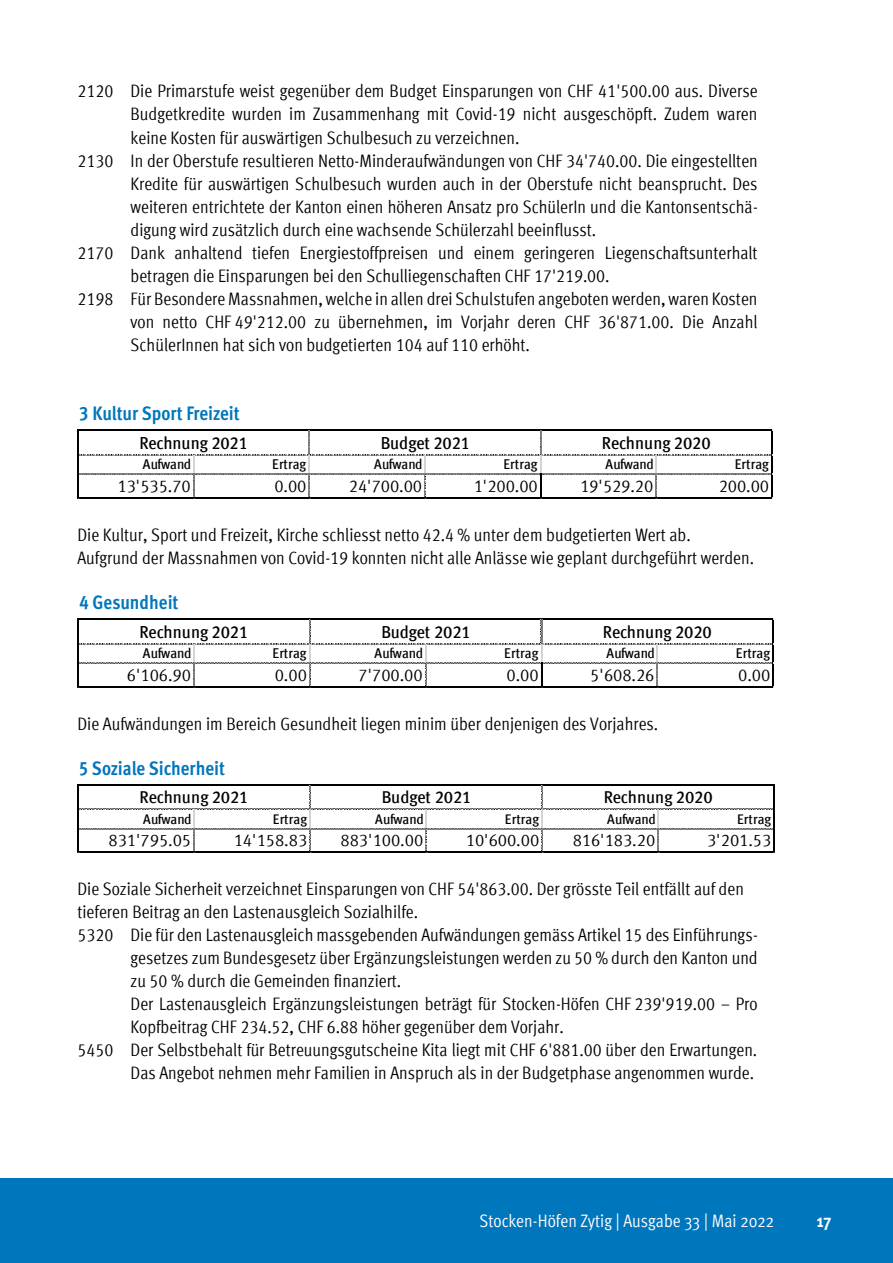
<style>
.page{position:relative;width:893px;height:1263px;background:#fff}
.page>*{position:absolute;margin:0;border:0;box-sizing:border-box;transform-origin:0 0}
.t1{font:500 condensed 21px "Meta Offc";color:#0076bd}
.t2{font:700 condensed 19.5px "Meta Pro";color:#0076bd}
.t3{font:condensed 18px/23.1px "Meta Offc";color:#000}
.t4{font:18px "Meta Pro Cond Norm";color:#fff}
.t5{font:700 condensed 18px "Meta Pro";color:#fff}
.t6{font:condensed 17.4px "Meta Offc";letter-spacing:-.01em;color:#000;scale:1.07 1}
.t7{font:500 condensed 17.4px "Meta Offc";letter-spacing:-.01em;color:#000;scale:1.07 1}
.t8{font:condensed 17.1px "Meta Offc";letter-spacing:-.01em;color:#000;scale:1.09 1}
.t9{font:500 condensed 17.1px "Meta Offc";letter-spacing:-.01em;color:#000;scale:1.09 1}
.t10{font:500 condensed 14.1px "Meta Offc";color:#000;scale:1.07 1}
.t11{font:500 condensed 13.95px "Meta Offc";color:#000;scale:1.09 1}
</style>
<div class="page">
<div style="left:0;top:1178px;width:893px;height:85px;background:#0076bd"></div>
<hr style="left:79px;top:429px;width:693px;height:1px;background:#000">
<hr style="left:79px;top:454px;width:692px;height:1px;background:#bfbfbf">
<svg style="left:424px;top:455px;width:2px;height:19px"></svg>
<hr style="left:79px;top:474px;width:461px;height:1px;background:#bfbfbf">
<hr style="left:541px;top:474px;width:230px;height:1px;background:#bfbfbf">
<hr style="left:78px;top:429px;width:1px;height:70px;background:#000">
<hr style="left:424px;top:475px;width:2px;height:23px;background:#bfbfbf">
<hr style="left:79px;top:498px;width:693px;height:1px;background:#000">
<hr style="left:771px;top:430px;width:1px;height:69px;background:#000">
<svg style="left:193px;top:455px;width:2px;height:44px"></svg>
<svg style="left:309px;top:430px;width:1px;height:69px"></svg>
<svg style="left:540px;top:430px;width:2px;height:69px"></svg>
<svg style="left:656px;top:455px;width:1px;height:44px"></svg>
<hr style="left:79px;top:618px;width:695px;height:1px;background:#000">
<hr style="left:79px;top:643px;width:694px;height:1px;background:#bfbfbf">
<svg style="left:193px;top:644px;width:2px;height:19px"></svg>
<hr style="left:79px;top:663px;width:462px;height:1px;background:#bfbfbf">
<hr style="left:542px;top:663px;width:231px;height:1px;background:#bfbfbf">
<hr style="left:78px;top:618px;width:1px;height:70px;background:#000">
<hr style="left:193px;top:664px;width:2px;height:23px;background:#bfbfbf">
<hr style="left:79px;top:687px;width:695px;height:1px;background:#000">
<hr style="left:773px;top:619px;width:1px;height:69px;background:#000">
<svg style="left:309px;top:619px;width:2px;height:69px"></svg>
<svg style="left:425px;top:644px;width:2px;height:44px"></svg>
<svg style="left:541px;top:619px;width:1px;height:69px"></svg>
<svg style="left:657px;top:644px;width:1px;height:44px"></svg>
<hr style="left:79px;top:784px;width:696px;height:1px;background:#000">
<hr style="left:79px;top:809px;width:695px;height:1px;background:#bfbfbf">
<hr style="left:79px;top:828px;width:695px;height:1px;background:#bfbfbf">
<hr style="left:78px;top:784px;width:1px;height:69px;background:#000">
<hr style="left:79px;top:851px;width:695px;height:2px;background:#000">
<hr style="left:774px;top:785px;width:1px;height:68px;background:#000">
<svg style="left:194px;top:810px;width:1px;height:43px"></svg>
<svg style="left:310px;top:785px;width:1px;height:68px"></svg>
<svg style="left:426px;top:810px;width:1px;height:43px"></svg>
<svg style="left:542px;top:785px;width:1px;height:68px"></svg>
<svg style="left:658px;top:810px;width:1px;height:43px"></svg>
<p class="t3" style="left:77px;top:80px;width:682px">2120 Die Primarstufe weist gegenüber dem Budget Einsparungen von CHF 41'500.00 aus. Diverse</p>
<p class="t3" style="left:131px;top:103px;width:628px">Budgetkredite wurden im Zusammenhang mit Covid-19 nicht ausgeschöpft. Zudem waren</p>
<p class="t3" style="left:131px;top:126px;width:390px">keine Kosten für auswärtigen Schulbesuch zu verzeichnen.</p>
<p class="t3" style="left:77px;top:149px;width:682px">2130 In der Oberstufe resultieren Netto-Minderaufwändungen von CHF 34'740.00. Die eingestellten</p>
<p class="t3" style="left:131px;top:172px;width:628px">Kredite für auswärtigen Schulbesuch wurden auch in der Oberstufe nicht beansprucht. Des</p>
<p class="t3" style="left:131px;top:195px;width:629px">weiteren entrichtete der Kanton einen höheren Ansatz pro SchülerIn und die Kantonsentschä-</p>
<p class="t3" style="left:131px;top:218px;width:467px">digung wird zusätzlich durch eine wachsende Schülerzahl beeinflusst.</p>
<p class="t3" style="left:78px;top:241px;width:682px">2170 Dank anhaltend tiefen Energiestoffpreisen und einem geringeren Liegenschaftsunterhalt</p>
<p class="t3" style="left:131px;top:265px;width:480px">betragen die Einsparungen bei den Schulliegenschaften CHF 17'219.00.</p>
<p class="t3" style="left:78px;top:288px;width:681px">2198 Für Besondere Massnahmen, welche in allen drei Schulstufen angeboten werden, waren Kosten</p>
<p class="t3" style="left:131px;top:311px;width:628px">von netto CHF 49'212.00 zu übernehmen, im Vorjahr deren CHF 36'871.00. Die Anzahl</p>
<p class="t3" style="left:131px;top:334px;width:401px">SchülerInnen hat sich von budgetierten 104 auf 110 erhöht.</p>
<p class="t2" style="left:79px;top:398px;width:162px">3 Kultur Sport Freizeit</p>
<p class="t7" style="left:139px;top:433px;width:103px">Rechnung 2021</p>
<p class="t7" style="left:381px;top:433px;width:85px">Budget 2021</p>
<p class="t7" style="left:602px;top:433px;width:103px">Rechnung 2020</p>
<p class="t10" style="left:143px;top:456px;width:47px">Aufwand</p>
<p class="t10" style="left:272px;top:456px;width:33px">Ertrag</p>
<p class="t10" style="left:374px;top:456px;width:47px">Aufwand</p>
<p class="t10" style="left:503px;top:456px;width:33px">Ertrag</p>
<p class="t10" style="left:605px;top:456px;width:47px">Aufwand</p>
<p class="t10" style="left:735px;top:456px;width:33px">Ertrag</p>
<p class="t6" style="left:118px;top:476px;width:70px">13'535.70</p>
<p class="t6" style="left:274px;top:476px;width:32px">0.00</p>
<p class="t6" style="left:349px;top:476px;width:70px">24'700.00</p>
<p class="t6" style="left:474px;top:476px;width:61px">1'200.00</p>
<p class="t6" style="left:580px;top:476px;width:70px">19'529.20</p>
<p class="t6" style="left:719px;top:476px;width:49px">200.00</p>
<p class="t3" style="left:77px;top:523px;width:678px">Die Kultur, Sport und Freizeit, Kirche schliesst netto 42.4 % unter dem budgetierten Wert ab.<br>Aufgrund der Massnahmen von Covid-19 konnten nicht alle Anlässe wie geplant durchgeführt werden.</p>
<p class="t1" style="left:77px;top:594px;width:108px">4 Gesundheit</p>
<p class="t10" style="left:143px;top:645px;width:47px">Aufwand</p>
<p class="t10" style="left:272px;top:645px;width:33px">Ertrag</p>
<p class="t10" style="left:375px;top:645px;width:47px">Aufwand</p>
<p class="t10" style="left:504px;top:645px;width:33px">Ertrag</p>
<p class="t10" style="left:606px;top:645px;width:47px">Aufwand</p>
<p class="t10" style="left:736px;top:645px;width:33px">Ertrag</p>
<p class="t6" style="left:127px;top:665px;width:62px">6'106.90</p>
<p class="t6" style="left:275px;top:665px;width:32px">0.00</p>
<p class="t6" style="left:359px;top:665px;width:62px">7'700.00</p>
<p class="t6" style="left:506px;top:665px;width:32px">0.00</p>
<p class="t6" style="left:590px;top:665px;width:62px">5'608.26</p>
<p class="t6" style="left:738px;top:665px;width:32px">0.00</p>
<p class="t2" style="left:79px;top:587px;width:101px">4 Gesundheit</p>
<p class="t7" style="left:139px;top:622px;width:103px">Rechnung 2021</p>
<p class="t7" style="left:381px;top:622px;width:85px">Budget 2021</p>
<p class="t7" style="left:603px;top:622px;width:103px">Rechnung 2020</p>
<p class="t3" style="left:77px;top:712px;width:582px">Die Aufwändungen im Bereich Gesundheit liegen minim über denjenigen des Vorjahres.</p>
<p class="t1" style="left:77px;top:760px;width:159px">5 Soziale Sicherheit</p>
<p class="t11" style="left:143px;top:811px;width:46px">Aufwand</p>
<p class="t11" style="left:273px;top:811px;width:33px">Ertrag</p>
<p class="t11" style="left:375px;top:811px;width:46px">Aufwand</p>
<p class="t11" style="left:505px;top:811px;width:33px">Ertrag</p>
<p class="t11" style="left:607px;top:811px;width:46px">Aufwand</p>
<p class="t11" style="left:737px;top:811px;width:33px">Ertrag</p>
<p class="t8" style="left:109px;top:831px;width:77px">831'795.05</p>
<p class="t8" style="left:234px;top:831px;width:69px">14'158.83</p>
<p class="t8" style="left:341px;top:831px;width:77px">883'100.00</p>
<p class="t8" style="left:466px;top:831px;width:69px">10'600.00</p>
<p class="t8" style="left:573px;top:831px;width:77px">816'183.20</p>
<p class="t8" style="left:707px;top:831px;width:61px">3'201.53</p>
<p class="t2" style="left:79px;top:753px;width:148px">5 Soziale Sicherheit</p>
<p class="t9" style="left:140px;top:787px;width:102px">Rechnung 2021</p>
<p class="t9" style="left:382px;top:787px;width:84px">Budget 2021</p>
<p class="t9" style="left:604px;top:787px;width:102px">Rechnung 2020</p>
<p class="t3" style="left:77px;top:877px;width:668px">Die Soziale Sicherheit verzeichnet Einsparungen von CHF 54'863.00. Der grösste Teil entfällt auf den</p>
<p class="t3" style="left:77px;top:900px;width:342px">tieferen Beitrag an den Lastenausgleich Sozialhilfe.</p>
<p class="t3" style="left:77px;top:923px;width:682px">5320 Die für den Lastenausgleich massgebenden Aufwändungen gemäss Artikel 15 des Einführungs-</p>
<p class="t3" style="left:131px;top:946px;width:628px">gesetzes zum Bundesgesetz über Ergänzungsleistungen werden zu 50 % durch den Kanton und</p>
<p class="t3" style="left:131px;top:969px;width:272px">zu 50 % durch die Gemeinden finanziert.</p>
<p class="t3" style="left:131px;top:992px;width:628px">Der Lastenausgleich Ergänzungsleistungen beträgt für Stocken-Höfen CHF 239'919.00 – Pro</p>
<p class="t3" style="left:131px;top:1016px;width:435px">Kopfbeitrag CHF 234.52, CHF 6.88 höher gegenüber dem Vorjahr.</p>
<p class="t3" style="left:78px;top:1039px;width:681px">5450 Der Selbstbehalt für Betreuungsgutscheine Kita liegt mit CHF 6'881.00 über den Erwartungen.</p>
<p class="t3" style="left:131px;top:1062px;width:625px">Das Angebot nehmen mehr Familien in Anspruch als in der Budgetphase angenommen wurde.</p>
<p class="t4" style="left:480px;top:1207px;width:296px">Stocken-Höfen Zytig | Ausgabe 33 | Mai 2022</p>
<p class="t5" style="left:816px;top:1206px;width:16px">17</p>
</div>
